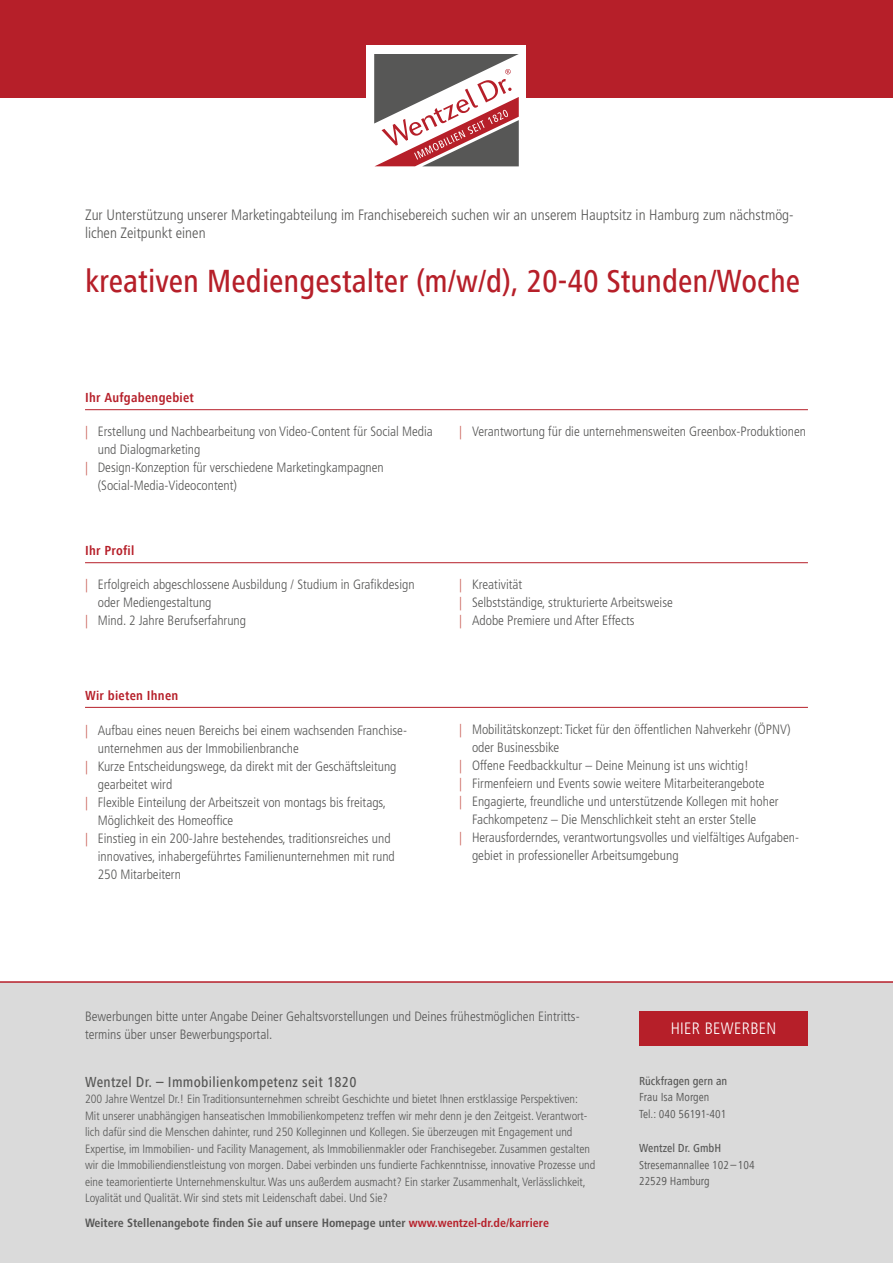
<style>
.page{position:relative;width:893px;height:1263px;background:#fff}
.page>*{position:absolute;margin:0;border:0;box-sizing:border-box;transform-origin:0 0}
.t1{font:500 condensed 33px "Frutiger Next LT";color:#b61f29}
.t2{font:300 condensed 16.5px "Frutiger LT Std";letter-spacing:.02em;color:#fff}
.t3{font:300 condensed 15px/18px "Frutiger LT Std";color:#575756}
.t4{font:500 condensed 15px "Frutiger Next LT";letter-spacing:.02em;color:#575756}
.t5{font:300 condensed 13.5px/18px "Frutiger LT Std";color:#575756}
.t6{font:700 condensed 13.5px "Frutiger Next LT";letter-spacing:.02em;color:#b61f29}
.t7{font:300 condensed 12px/16.5px "Frutiger LT Std";color:#575756}
.t8{font:700 condensed 12px "Frutiger LT Std";color:#575756}
.t9{font:condensed 12px/16.5px "Frutiger Next LT";color:#575756}
.t10{font:500 condensed 12px "Frutiger Next LT";color:#575756}
.s1{color:#c44e45}
.s2{color:#b61f29}
</style>
<div class="page">
<div style="left:0;top:982px;width:893px;height:281px;background:#dadada"></div>
<hr style="left:0;top:981px;width:893px;height:2px;background:#b61f29">
<div style="left:639px;top:1011px;width:169px;height:34px;background:#b61f29"></div>
<div style="left:0;top:0;width:893px;height:98px;background:#b61f29"></div>
<div style="left:367px;top:45px;width:159px;height:129px;background:#fff"></div>
<svg style="left:374px;top:54px;width:145px;height:112px"></svg>
<hr style="left:85px;top:409px;width:723px;height:1px;background:#b61f29">
<hr style="left:85px;top:562px;width:723px;height:1px;background:#b61f29">
<hr style="left:85px;top:707px;width:723px;height:1px;background:#b61f29">
<p class="t3" style="left:85px;top:207px;width:710px">Zur Unterstützung unserer Marketingabteilung im Franchisebereich suchen wir an unserem Hauptsitz in Hamburg zum nächstmög&shy;lichen Zeitpunkt einen</p>
<h1 class="t1" style="left:85px;top:268px;width:717px">kreativen Mediengestalter (m/w/d), 20-40 Stunden/Woche</h1>
<p class="t6" style="left:85px;top:392px;width:110px">Ihr Aufgabengebiet</p>
<p class="t5" style="left:85px;top:423px;width:349px"><span class="s1">|</span> Erstellung und Nachbearbeitung von Video-Content für Social Media</p>
<p class="t5" style="left:98px;top:441px;width:104px">und Dialogmarketing</p>
<p class="t5" style="left:85px;top:459px;width:300px"><span class="s1">|</span> Design-Konzeption für verschiedene Marketingkampagnen</p>
<p class="t5" style="left:98px;top:477px;width:141px">(Social-Media-Videocontent)</p>
<p class="t6" style="left:85px;top:545px;width:51px">Ihr Profil</p>
<p class="t5" style="left:85px;top:576px;width:331px"><span class="s1">|</span> Erfolgreich abgeschlossene Ausbildung / Studium in Grafikdesign</p>
<p class="t5" style="left:98px;top:594px;width:115px">oder Mediengestaltung</p>
<p class="t5" style="left:85px;top:612px;width:163px"><span class="s1">|</span> Mind. 2 Jahre Berufserfahrung</p>
<p class="t6" style="left:85px;top:690px;width:95px">Wir bieten Ihnen</p>
<p class="t5" style="left:85px;top:721px;width:323px"><span class="s1">|</span> Aufbau eines neuen Bereichs bei einem wachsenden Franchise-</p>
<p class="t5" style="left:98px;top:739px;width:203px">unternehmen aus der Immobilienbranche</p>
<p class="t5" style="left:85px;top:757px;width:313px"><span class="s1">|</span> Kurze Entscheidungswege, da direkt mit der Geschäftsleitung</p>
<p class="t5" style="left:98px;top:775px;width:76px">gearbeitet wird</p>
<p class="t5" style="left:85px;top:793px;width:303px"><span class="s1">|</span> Flexible Einteilung der Arbeitszeit von montags bis freitags,</p>
<p class="t5" style="left:98px;top:811px;width:137px">Möglichkeit des Homeoffice</p>
<p class="t5" style="left:85px;top:829px;width:307px"><span class="s1">|</span> Einstieg in ein 200-Jahre bestehendes, traditionsreiches und</p>
<p class="t5" style="left:98px;top:847px;width:299px">innovatives, inhabergeführtes Familienunternehmen mit rund</p>
<p class="t5" style="left:98px;top:865px;width:85px">250 Mitarbeitern</p>
<p class="t5" style="left:459px;top:423px;width:348px"><span class="s1">|</span> Verantwortung für die unternehmensweiten Greenbox-Produktionen</p>
<p class="t5" style="left:459px;top:576px;width:215px"><span class="s1">|</span> Kreativität<br><span class="s1">|</span> Selbstständige, strukturierte Arbeitsweise <span class="s1">|</span> Adobe Premiere und After Effects</p>
<p class="t5" style="left:459px;top:721px;width:333px"><span class="s1">|</span> Mobilitätskonzept: Ticket für den öffentlichen Nahverkehr (ÖPNV)</p>
<p class="t5" style="left:472px;top:739px;width:89px">oder Businessbike</p>
<p class="t5" style="left:459px;top:757px;width:291px"><span class="s1">|</span> Offene Feedbackkultur – Deine Meinung ist uns wichtig!</p>
<p class="t5" style="left:459px;top:775px;width:307px"><span class="s1">|</span> Firmenfeiern und Events sowie weitere Mitarbeiterangebote</p>
<p class="t5" style="left:459px;top:793px;width:321px"><span class="s1">|</span> Engagierte, freundliche und unterstützende Kollegen mit hoher</p>
<p class="t5" style="left:472px;top:811px;width:286px">Fachkompetenz – Die Menschlichkeit steht an erster Stelle</p>
<p class="t5" style="left:459px;top:829px;width:341px"><span class="s1">|</span> Herausforderndes, verantwortungsvolles und vielfältiges Aufgaben-</p>
<p class="t5" style="left:472px;top:847px;width:208px">gebiet in professioneller Arbeitsumgebung</p>
<p class="t5" style="left:85px;top:1008px;width:496px">Bewerbungen bitte unter Angabe Deiner Gehaltsvorstellungen und Deines frühestmöglichen Eintritts&shy;termins über unser Bewerbungsportal.</p>
<p class="t2" style="left:671px;top:1020px;width:107px">HIER BEWERBEN</p>
<p class="t4" style="left:85px;top:1076px;width:273px">Wentzel Dr. – Immobilienkompetenz seit 1820</p>
<p class="t7" style="left:85px;top:1091px;width:512px">200 Jahre Wentzel Dr.! Ein Traditionsunternehmen schreibt Geschichte und bietet Ihnen erstklassige Perspektiven:<br>Mit unserer unabhängigen hanseatischen Immobilienkompetenz treffen wir mehr denn je den Zeitgeist. Verantwort&shy;lich dafür sind die Menschen dahinter, rund 250 Kolleginnen und Kollegen. Sie überzeugen mit Engagement und Expertise, im Immobilien- und Facility Management, als Immobilienmakler oder Franchisegeber. Zusammen gestalten wir die Immobiliendienstleistung von morgen. Dabei verbinden uns fundierte Fachkenntnisse, innovative Prozesse und eine teamorientierte Unternehmenskultur. Was uns außerdem ausmacht? Ein starker Zusammenhalt, Verlässlichkeit, Loyalität und Qualität. Wir sind stets mit Leidenschaft dabei. Und Sie?</p>
<p class="t8" style="left:85px;top:1218px;width:465px">Weitere Stellenangebote finden Sie auf unsere Homepage unter <span class="s2">www.wentzel-dr.de/karriere</span></p>
<p class="t10" style="left:639px;top:1076px;width:90px">Rückfragen gern an</p>
<p class="t9" style="left:639px;top:1090px;width:89px">Frau Isa Morgen<br>Tel.: 040 56191-401</p>
<p class="t10" style="left:639px;top:1143px;width:84px">Wentzel Dr. GmbH</p>
<p class="t9" style="left:639px;top:1157px;width:117px">Stresemannallee 102 – 104<br>22529 Hamburg</p>
</div>
